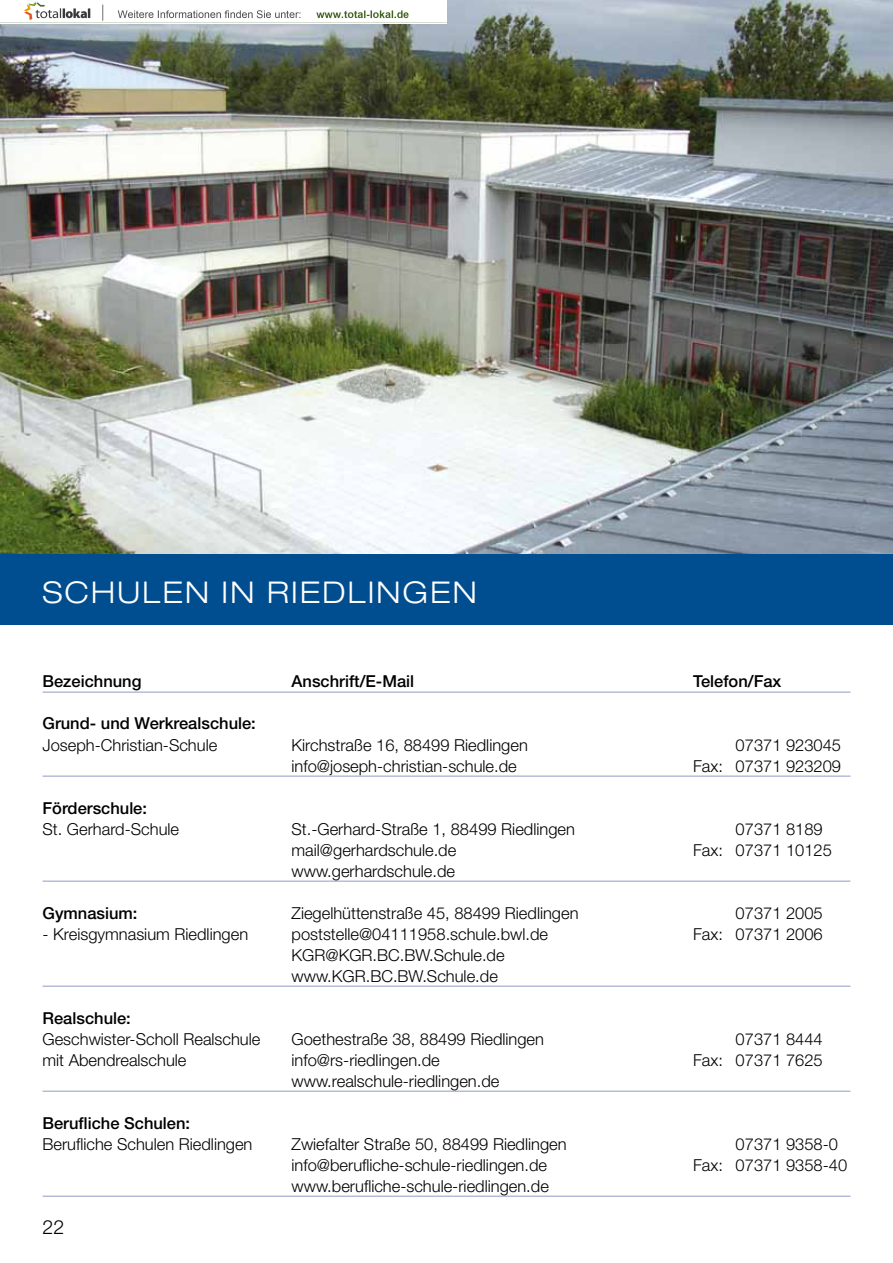
<style>
.page{position:relative;width:893px;height:1263px;background:#fff}
.page>*{position:absolute;margin:0;border:0;box-sizing:border-box;transform-origin:0 0}
.t1{font:300 expanded 30px "Helvetica Neue LT";letter-spacing:.07em;color:#fff}
.t2{font:300 19.5px "Helvetica Neue LT";color:#000}
.t3{font:300 16.5px/21px "Helvetica Neue LT";color:#000}
.t4{font:500 16.5px "Helvetica Neue LT";color:#000}
</style>
<div class="page">
<img style="left:0;top:0;width:893px;height:554px">
<hr style="left:43px;top:776px;width:807px;height:1px;background:#919cc3">
<hr style="left:43px;top:881px;width:807px;height:1px;background:#919cc3">
<hr style="left:43px;top:986px;width:807px;height:1px;background:#919cc3">
<hr style="left:43px;top:1091px;width:807px;height:1px;background:#919cc3">
<hr style="left:43px;top:1196px;width:807px;height:1px;background:#919cc3">
<div style="left:0;top:554px;width:893px;height:70px;background:#004e8f"></div>
<hr style="left:43px;top:692px;width:807px;height:1px;background:#919cc3">
<img style="left:0;top:0;width:446px;height:24px">
<h1 class="t1" style="left:43px;top:574px;width:436px">SCHULEN IN RI EDLINGEN</h1>
<p class="t4" style="left:43px;top:672px;width:101px">Bezeichnung</p>
<p class="t4" style="left:292px;top:672px;width:124px">Anschrift/E-Mail</p>
<p class="t4" style="left:693px;top:672px;width:90px">Telefon/Fax</p>
<p class="t4" style="left:43px;top:714px;width:215px">Grund- und Werkrealschule:</p>
<p class="t3" style="left:43px;top:734px;width:176px">Joseph-Christian-Schule</p>
<p class="t3" style="left:292px;top:734px;width:238px">Kirchstraße 16, 88499 Riedlingen</p>
<p class="t3" style="left:736px;top:734px;width:107px">07371 923045</p>
<p class="t3" style="left:292px;top:755px;width:227px">info@joseph-christian-schule.de</p>
<p class="t3" style="left:693px;top:755px;width:150px">Fax: 07371 923209</p>
<p class="t4" style="left:43px;top:798px;width:106px">Förderschule:</p>
<p class="t3" style="left:43px;top:818px;width:138px">St. Gerhard-Schule</p>
<p class="t3" style="left:292px;top:818px;width:285px">St.-Gerhard-Straße 1, 88499 Riedlingen</p>
<p class="t3" style="left:736px;top:818px;width:89px">07371 8189</p>
<p class="t3" style="left:292px;top:839px;width:166px">mail@gerhardschule.de</p>
<p class="t3" style="left:693px;top:839px;width:140px">Fax: 07371 10125</p>
<p class="t3" style="left:292px;top:860px;width:165px">www.gerhardschule.de</p>
<p class="t4" style="left:43px;top:903px;width:97px">Gymnasium:</p>
<p class="t3" style="left:292px;top:902px;width:289px">Ziegelhüttenstraße 45, 88499 Riedlingen</p>
<p class="t3" style="left:736px;top:902px;width:89px">07371 2005</p>
<p class="t3" style="left:43px;top:923px;width:207px">- Kreisgymnasium Riedlingen</p>
<p class="t3" style="left:292px;top:923px;width:258px">poststelle@04111958.schule.bwl.de</p>
<p class="t3" style="left:693px;top:923px;width:131px">Fax: 07371 2006</p>
<p class="t3" style="left:292px;top:944px;width:215px">KGR@KGR.BC.BW.Schule.de www.KGR.BC.BW.Schule.de</p>
<p class="t4" style="left:43px;top:1008px;width:90px">Realschule:</p>
<p class="t3" style="left:43px;top:1028px;width:219px">Geschwister-Scholl Realschule</p>
<p class="t3" style="left:292px;top:1028px;width:254px">Goethestraße 38, 88499 Riedlingen</p>
<p class="t3" style="left:736px;top:1028px;width:89px">07371 8444</p>
<p class="t3" style="left:43px;top:1049px;width:145px">mit Abendrealschule</p>
<p class="t3" style="left:292px;top:1049px;width:150px">info@rs-riedlingen.de</p>
<p class="t3" style="left:693px;top:1049px;width:131px">Fax: 07371 7625</p>
<p class="t3" style="left:292px;top:1070px;width:209px">www.realschule-riedlingen.de</p>
<p class="t4" style="left:43px;top:1113px;width:149px">Berufliche Schulen:</p>
<p class="t3" style="left:43px;top:1133px;width:211px">Berufliche Schulen Riedlingen</p>
<p class="t3" style="left:292px;top:1133px;width:277px">Zwiefalter Straße 50, 88499 Riedlingen</p>
<p class="t3" style="left:736px;top:1133px;width:104px">07371 9358-0</p>
<p class="t3" style="left:292px;top:1154px;width:257px">info@berufliche-schule-riedlingen.de</p>
<p class="t3" style="left:693px;top:1154px;width:156px">Fax: 07371 9358-40</p>
<p class="t3" style="left:292px;top:1175px;width:259px">www.berufliche-schule-riedlingen.de</p>
<p class="t2" style="left:43px;top:1215px;width:23px">22</p>
</div>
